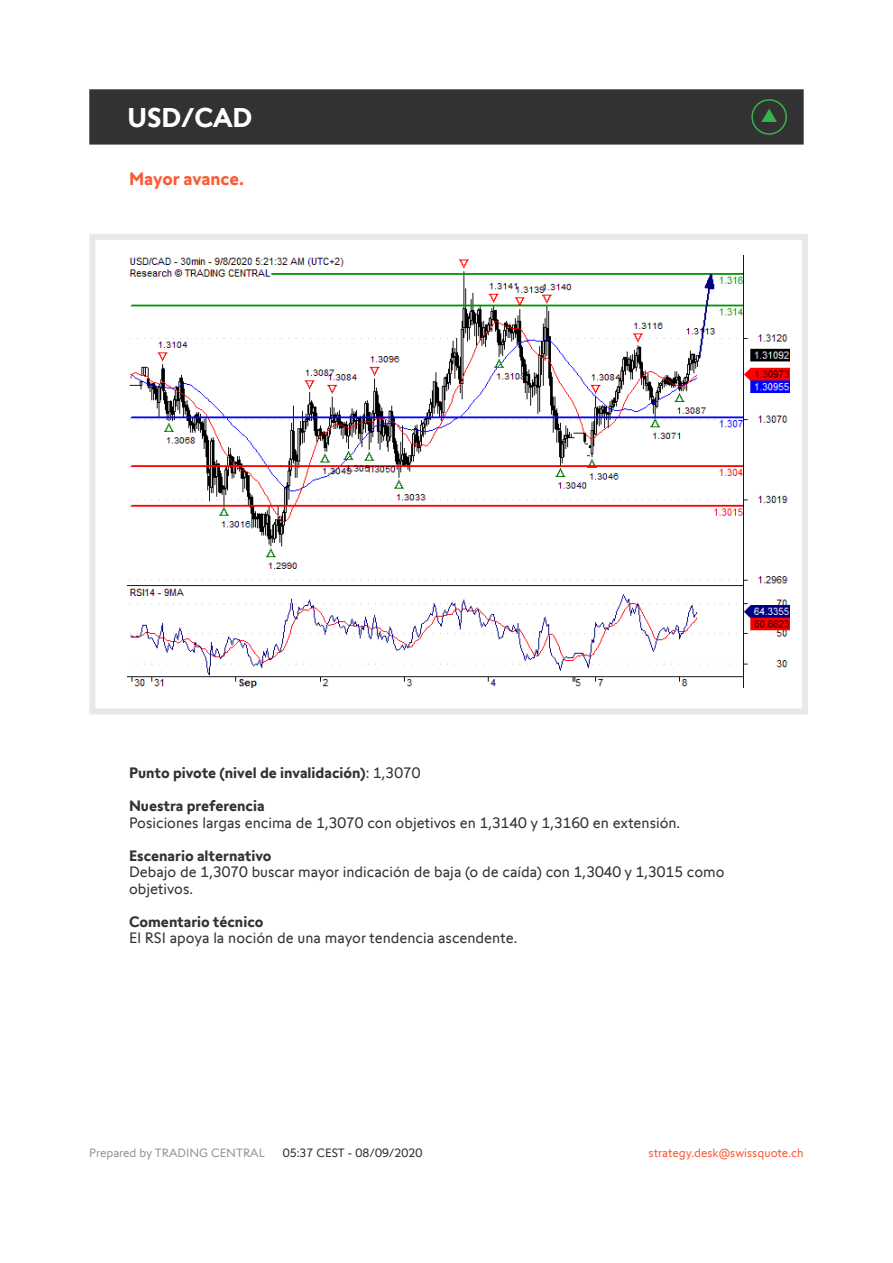
<style>
.page{position:relative;width:893px;height:1263px;background:#fff}
.page>*{position:absolute;margin:0;border:0;box-sizing:border-box;transform-origin:0 0}
.t1{font:700 27px "Swissquote CT";color:#fff}
.t2{font:700 18px "Swissquote CT";letter-spacing:-.005em;color:#fa5b35}
.t3{font:15px/16.5px "Swissquote CT";color:#323232}
.t4{font:700 15px "Swissquote CT";color:#323232}
.t5{font:12px "Swissquote CT";color:#fa5b35}
.t6{font:12px "Swissquote CT";color:#939598}
.t7{font:12px "Swissquote CT";color:#323232}
.s1{font-weight:400}
</style>
<div class="page">
<div style="left:89px;top:234px;width:719px;height:480px;border:6px solid #e9e8e7"></div>
<div style="left:89px;top:89px;width:715px;height:56px;background:#323232;border:2px solid #323232"></div>
<img style="left:128px;top:255px;width:661px;height:432px">
<svg style="left:751px;top:99px;width:36px;height:36px"></svg>
<h1 class="t1" style="left:128px;top:101px;width:126px">USD/CAD</h1>
<p class="t2" style="left:129px;top:168px;width:116px">Mayor avance.</p>
<p class="t4" style="left:129px;top:764px;width:293px">Punto pivote (nivel de invalidación)<span class="s1">: 1,3070</span></p>
<p class="t4" style="left:129px;top:797px;width:137px">Nuestra preferencia</p>
<p class="t3" style="left:129px;top:814px;width:553px">Posiciones largas encima de 1,3070 con objetivos en 1,3140 y 1,3160 en extensión.</p>
<p class="t4" style="left:129px;top:846px;width:144px">Escenario alternativo</p>
<p class="t3" style="left:129px;top:864px;width:597px">Debajo de 1,3070 buscar mayor indicación de baja (o de caída) con 1,3040 y 1,3015 como objetivos.</p>
<p class="t4" style="left:129px;top:912px;width:136px">Comentario técnico</p>
<p class="t3" style="left:129px;top:930px;width:390px">El RSI apoya la noción de una mayor tendencia ascendente.</p>
<p class="t6" style="left:89px;top:1145px;width:177px">Prepared by TRADING CENTRAL</p>
<p class="t7" style="left:283px;top:1145px;width:141px">05:37 CEST - 08/09/2020</p>
<p class="t5" style="left:649px;top:1145px;width:157px">strategy.desk@swissquote.ch</p>
</div>
